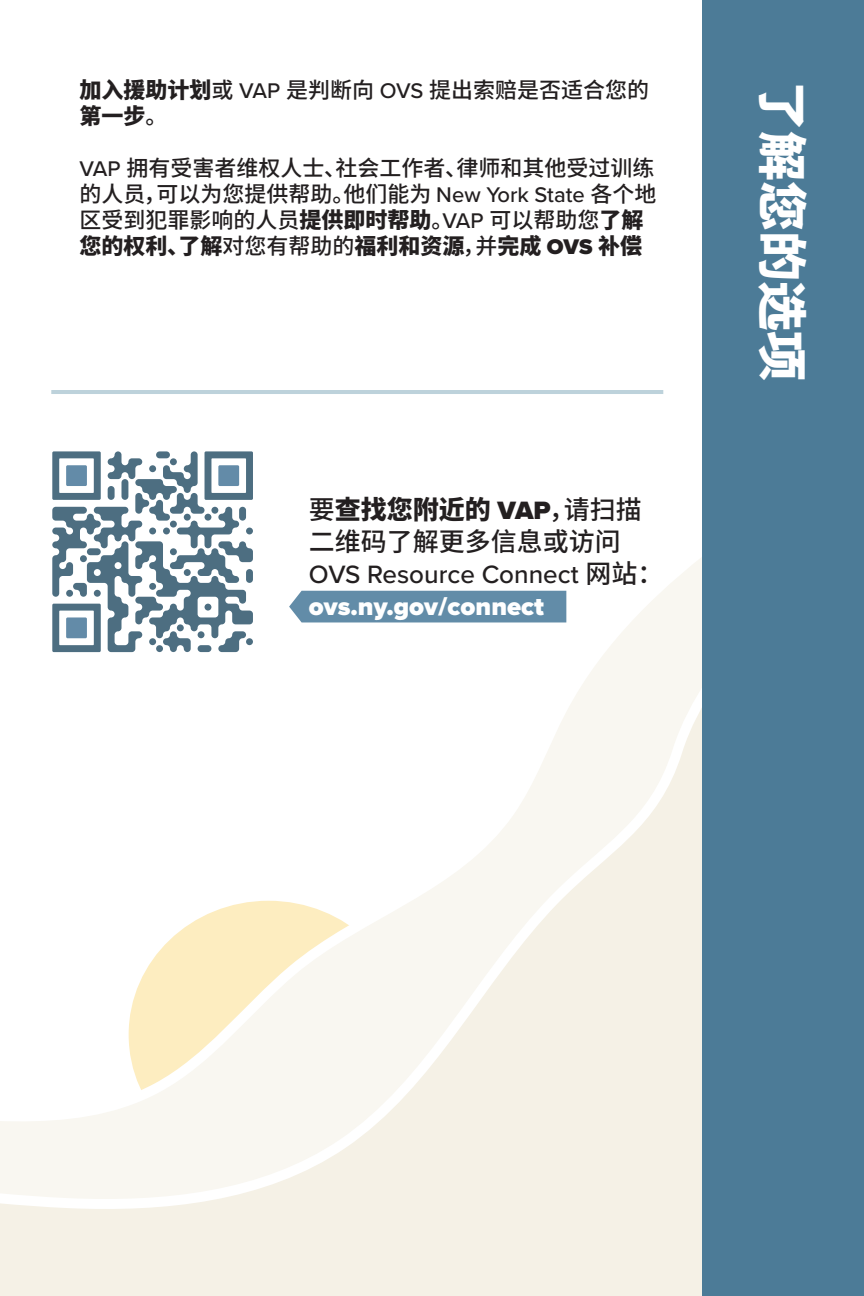
<style>
.page{position:relative;width:864px;height:1296px;background:#fff}
.page>*{position:absolute;margin:0;border:0;box-sizing:border-box;transform-origin:0 0}
.t1{font:900 50px "Noto Sans CJ Ksc";color:#fff}
.t2{font:500 26px/32px "Proxima Nova";color:#231f20}
.t3{font:900 26px "Proxima Nova";color:#fff}
.t4{font:500 26px "Noto Sans CJ Ksc";color:#231f20}
.t5{font:500 22px/26px "Noto Sans CJ Ksc";color:#231f20}
.t6{font:900 22px "Noto Sans CJ Ksc";color:#231f20}
.s1{font-weight:900}
.s2{font-family:"Proxima Nova"}
.s3{font-weight:500}
.s4{font-family:"Noto Sans CJ Ksc"}
.s5{font-family:"Noto Sans CJ Ksc";font-weight:900}
</style>
<div class="page">
<svg style="left:54px;top:557px;width:648px;height:96px"></svg>
<svg style="left:0;top:653px;width:702px;height:619px"></svg>
<div style="left:0;top:1272px;width:708px;height:24px;background:#f5f1e6"></div>
<div style="left:702px;top:0;width:162px;height:1296px;background:#4c7b97"></div>
<div style="left:289px;top:591px;width:277px;height:31px;background:#628ca8"></div>
<svg style="left:52px;top:451px;width:201px;height:201px"></svg>
<div style="left:66px;top:617px;width:21px;height:21px;background:#638ba8"></div>
<hr style="left:51px;top:390px;width:612px;height:4px;background:#bdd2db">
<p class="t5" style="left:79px;top:77px;width:571px"><span class="s1">加入援助计划</span>或 <span class="s2">VAP</span> 是判断向 <span class="s2">OVS</span> 提出索赔是否适合您的<span class="s1">第一步</span>。</p>
<p class="t5" style="left:456px;top:155px;width:199px">律师和其他受过训练</p>
<p class="t5" style="left:343px;top:155px;width:315px;text-indent:-264px"><span class="s2">VAP</span> 拥有受害者维权人士、<br>他们能为 <span class="s2">New York State</span> 各个地</p>
<p class="t5" style="left:335px;top:155px;width:133px">社会工作者、</p>
<p class="t5" style="left:156px;top:181px;width:200px">可以为您提供帮助。</p>
<p class="t5" style="left:79px;top:181px;width:88px">的人员，</p>
<p class="t5" style="left:442px;top:207px;width:202px"><span class="s2">VAP</span> 可以帮助您<span class="s1">了解</span></p>
<p class="t5" style="left:79px;top:207px;width:376px">区受到犯罪影响的人员<span class="s1">提供即时帮助</span>。</p>
<p class="t6" style="left:475px;top:233px;width:168px"><span class="s3">并</span>完成 <span class="s2">OVS</span> 补偿</p>
<p class="t6" style="left:79px;top:233px;width:111px">您的权利、</p>
<p class="t6" style="left:178px;top:233px;width:308px">了解<span class="s3">对您有帮助的</span>福利和资源<span class="s3">，</span></p>
<p class="t2" style="left:309px;top:494px;width:356px"><span class="s4">要</span><span class="s5">查找您附近的</span> <span class="s1">VAP</span><span class="s4">，<br>二维码了解更多信息或访问<br></span>OVS Resource Connect <span class="s4">网站：</span></p>
<p class="t3" style="left:309px;top:587px;width:237px">ovs.ny.gov/connect</p>
<p class="t4" style="left:564px;top:495px;width:79px">请扫描</p>
<p class="t1" style="left:810px;top:81px;width:301px;rotate:90deg">了解您的选项</p>
</div>
